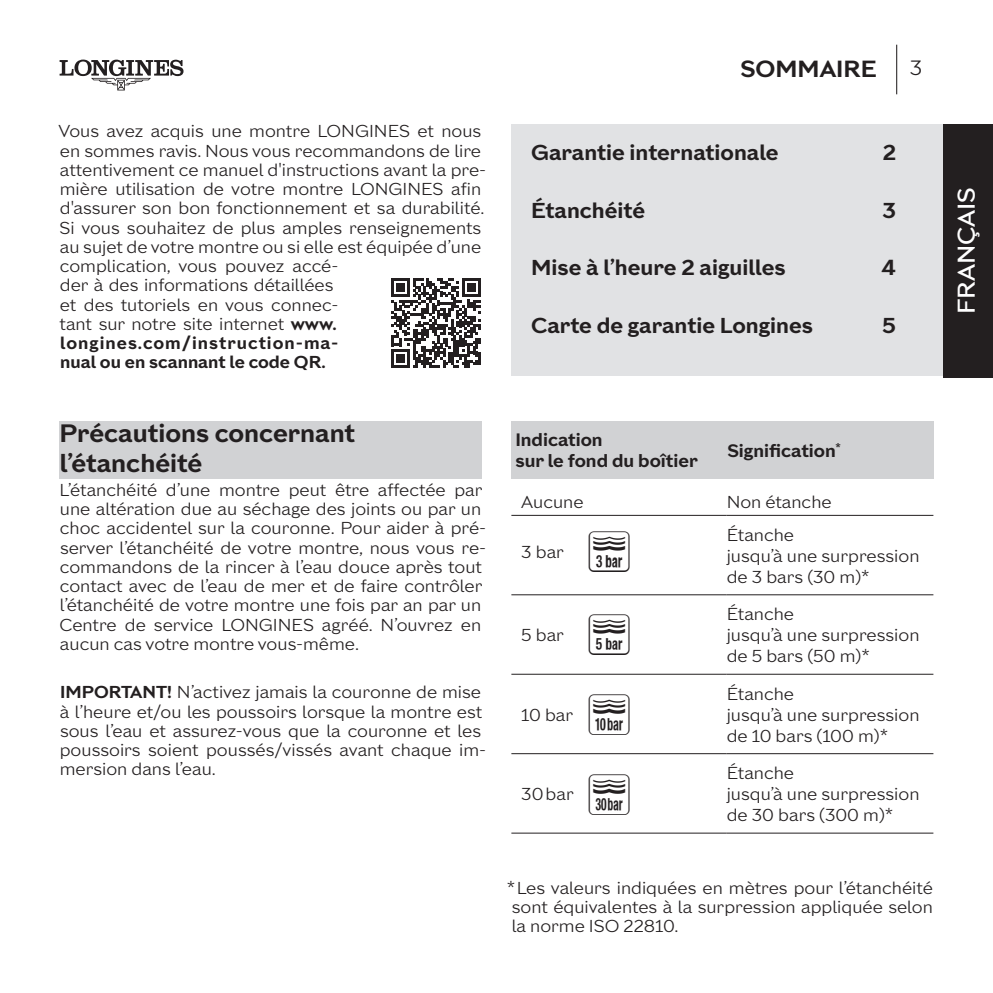
<style>
.page{position:relative;width:993px;height:993px;background:#fff}
.page>*{position:absolute;margin:0;border:0;box-sizing:border-box;transform-origin:0 0}
.texte{font:49px "Longines pictos";color:#231f20}
.titre_grand{font:700 24.5px/29.4px "Longines Sans Text";color:#231f20}
.t1{font:500 23.8px "Longines Sans Text";color:#fff}
.Entete_gras{font:700 22.75px "Longines Sans Text";color:#231f20}
.texte_Sommaire{font:700 21px "Longines Sans Text";color:#231f20}
.pagina{font:300 20.3px "Longines Sans Text";color:#231f20}
.t2{font:700 17.5px/21px "Longines Sans Text";color:#231f20}
.texte_0_5{font:300 16.8px/19.2px "Longines Sans Text";color:#231f20}
.texte-2{font:300 16.8px/19.2px "Longines Sans Text";color:#231f20}
.texte_Tableau_FaG{font:300 16.8px/21px "Longines Sans Text";color:#231f20}
.texte_Détail{font:300 16.8px/19.2px "Longines Sans Text";color:#231f20;text-align:justify}
.texte_Tableau_Titre_Centre{font:300 16.8px "Longines Sans Text";color:#231f20}
.texte_Tableau_Centre{font:300 16.8px "Longines Sans Text";color:#231f20}
.s1{font-weight:700}
</style>
<div class="page">
<svg style="left:60px;top:60px;width:123px;height:30px"></svg>
<hr style="left:895px;top:45px;width:2px;height:49px;background:#231f20">
<div style="left:511px;top:124px;width:436px;height:252px;background:#e1e2e4"></div>
<div style="left:60px;top:421px;width:421px;height:57px;background:#d1d2d4"></div>
<div style="left:943px;top:124px;width:49px;height:253px;background:#231f20"></div>
<svg style="left:391px;top:278px;width:89px;height:90px"></svg>
<hr style="left:511px;top:514px;width:215px;height:2px;background:#231f20">
<hr style="left:726px;top:514px;width:207px;height:2px;background:#231f20">
<hr style="left:511px;top:594px;width:215px;height:1px;background:#231f20">
<hr style="left:726px;top:594px;width:207px;height:1px;background:#231f20">
<hr style="left:511px;top:673px;width:215px;height:1px;background:#231f20">
<hr style="left:726px;top:673px;width:207px;height:1px;background:#231f20">
<hr style="left:511px;top:752px;width:215px;height:2px;background:#231f20">
<hr style="left:726px;top:752px;width:207px;height:2px;background:#231f20">
<hr style="left:511px;top:832px;width:215px;height:1px;background:#231f20">
<hr style="left:726px;top:832px;width:207px;height:1px;background:#231f20">
<div style="left:511px;top:421px;width:422px;height:57px;background:#d1d2d4"></div>
<p class="texte-2" style="left:59px;top:120px;width:429px">Vous avez acquis une montre LONGINES et nous en sommes ravis. Nous vous recommandons de lire attentivement ce manuel d'instructions avant la pre&shy;mière utilisation de votre montre LONGINES afin d'assurer son bon fonctionnement et sa durabilité.<br>Si vous souhaitez de plus amples renseignements au sujet de votre montre ou si elle est équipée d’une complication, vous pouvez accé-<br>der à des informations détaillées<br>et des tutoriels en vous connec-<br>tant sur notre site internet <span class="s1">www. longines.com/instruction-ma-<br>nual ou en scannant le code QR.</span></p>
<p class="titre_grand" style="left:59px;top:416px;width:297px">Précautions concernant l’étanchéité</p>
<p class="texte_0_5" style="left:59px;top:478px;width:428px">L’étanchéité d’une montre peut être affectée par une altération due au séchage des joints ou par un choc accidentel sur la couronne. Pour aider à pré&shy;server l’étanchéité de votre montre, nous vous re&shy;commandons de la rincer à l’eau douce après tout contact avec de l’eau de mer et de faire contrôler l’étanchéité de votre montre une fois par an par un Centre de service LONGINES agréé. N’ouvrez en aucun cas votre montre vous-même.</p>
<p class="texte_0_5" style="left:60px;top:681px;width:428px"><span class="s1">IMPORTANT!</span> N’activez jamais la couronne de mise à l’heure et/ou les poussoirs lorsque la montre est sous l’eau et assurez-vous que la couronne et les poussoirs soient poussés/vissés avant chaque im&shy;mersion dans l’eau.</p>
<p class="Entete_gras" style="left:740px;top:50px;width:138px">SOMMAIRE</p>
<p class="pagina" style="left:909px;top:51px;width:14px">3</p>
<p class="texte_Sommaire" style="left:531px;top:135px;width:249px">Garantie internationale</p>
<p class="texte_Sommaire" style="left:882px;top:135px;width:15px">2</p>
<p class="texte_Sommaire" style="left:531px;top:192px;width:115px">Étanchéité</p>
<p class="texte_Sommaire" style="left:882px;top:192px;width:15px">3</p>
<p class="texte_Sommaire" style="left:531px;top:250px;width:256px">Mise à l’heure 2 aiguilles</p>
<p class="texte_Sommaire" style="left:881px;top:250px;width:16px">4</p>
<p class="texte_Sommaire" style="left:531px;top:307px;width:283px">Carte de garantie Longines</p>
<p class="texte_Sommaire" style="left:882px;top:307px;width:15px">5</p>
<p class="t2" style="left:515px;top:427px;width:184px">Indication<br>sur le fond du boîtier</p>
<p class="t2" style="left:727px;top:438px;width:115px">Signification<sup>*</sup></p>
<p class="texte-2" style="left:521px;top:491px;width:64px">Aucune</p>
<p class="texte-2" style="left:726px;top:491px;width:106px">Non étanche</p>
<p class="texte_Tableau_Titre_Centre" style="left:521px;top:538px;width:44px">3 bar</p>
<p class="texte_Tableau_FaG" style="left:726px;top:522px;width:194px">Étanche<br>jusqu’à une surpression de 3 bars (30 m)*</p>
<p class="texte" style="left:588px;top:525px;width:42px">3</p>
<p class="texte_Tableau_Centre" style="left:521px;top:621px;width:44px">5 bar</p>
<p class="texte-2" style="left:521px;top:703px;width:53px">10 bar</p>
<p class="texte-2" style="left:521px;top:782px;width:54px">30bar</p>
<p class="texte" style="left:588px;top:609px;width:42px">5</p>
<p class="texte" style="left:588px;top:689px;width:42px">+</p>
<p class="texte" style="left:588px;top:769px;width:42px">*</p>
<p class="texte_Tableau_FaG" style="left:726px;top:602px;width:194px">Étanche<br>jusqu’à une surpression de 5 bars (50 m)*</p>
<p class="texte_Tableau_FaG" style="left:726px;top:681px;width:194px">Étanche<br>jusqu’à une surpression de 10 bars (100 m)*</p>
<p class="texte_Tableau_FaG" style="left:726px;top:760px;width:194px">Étanche<br>jusqu’à une surpression de 30 bars (300 m)*</p>
<p class="texte_Détail" style="left:506px;top:876px;width:427px">*Les valeurs indiquées en mètres pour l’étanchéité sont équivalentes à la surpression appliquée selon la norme ISO 22810.</p>
<p class="t1" style="left:946px;top:314px;width:129px;rotate:-90deg">FRANÇAIS</p>
</div>
